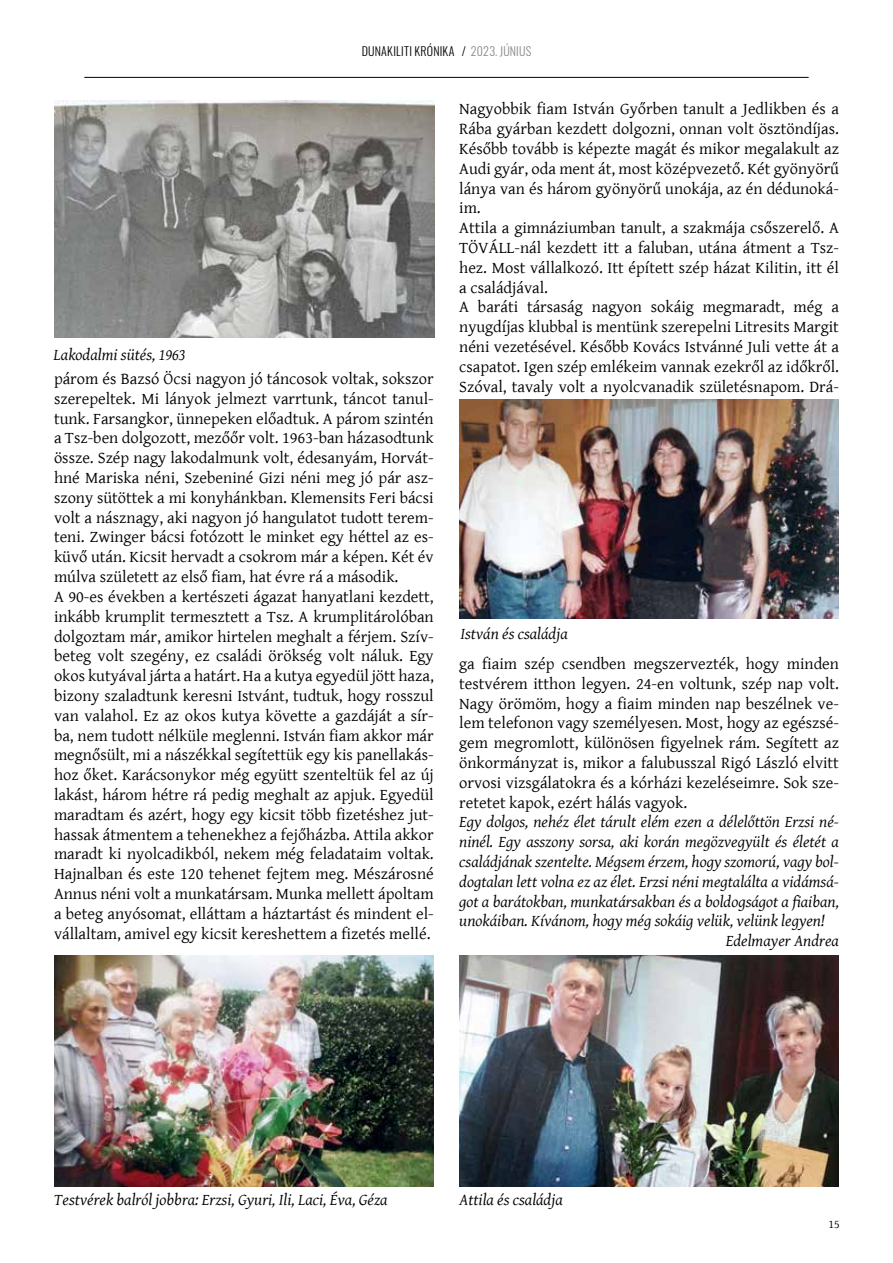
<style>
.page{position:relative;width:893px;height:1263px;background:#fff}
.page>*{position:absolute;margin:0;border:0;box-sizing:border-box;transform-origin:0 0}
.t1{font:16.5px/19.8px "Gentium Basic";color:#000}
.t2{font:italic 16.5px "Gentium Basic";color:#000}
.t3{font:300 12px "Oswald";letter-spacing:.015em;color:#000}
.t4{font:12px "Gentium Basic";color:#000}
.s1{color:#878787}
</style>
<div class="page">
<hr style="left:84px;top:77px;width:725px;height:1px;background:#000">
<img style="left:54px;top:956px;width:380px;height:230px">
<img style="left:459px;top:400px;width:380px;height:218px">
<img style="left:459px;top:956px;width:380px;height:230px">
<img style="left:54px;top:100px;width:380px;height:237px">
<p class="t3" style="left:362px;top:40px;width:171px">DUNAKILITI KRÓNIKA / <span class="s1">2023. JÚNIUS</span></p>
<p class="t2" style="left:54px;top:343px;width:133px">Lakodalmi sütés, 1963</p>
<p class="t1" style="left:54px;top:368px;width:381px">párom és Bazsó Öcsi nagyon jó táncosok voltak, sokszor szerepeltek. Mi lányok jelmezt varrtunk, táncot tanul&shy;tunk. Farsangkor, ünnepeken előadtuk. A párom szintén a Tsz-ben dolgozott, mezőőr volt. 1963-ban házasodtunk össze. Szép nagy lakodalmunk volt, édesanyám, Horvát&shy;hné Mariska néni, Szebeniné Gizi néni meg jó pár as - szony sütöttek a mi konyhánkban. Klemensits Feri bácsi volt a násznagy, aki nagyon jó hangulatot tudott terem&shy;teni. Zwinger bácsi fotózott le minket egy héttel az es&shy;küvő után. Kicsit hervadt a csokrom már a képen. Két év múlva született az első fiam, hat évre rá a második.<br>A 90-es években a kertészeti ágazat hanyatlani kezdett, inkább krumplit termesztett a Tsz. A krumplitárolóban dolgoztam már, amikor hirtelen meghalt a férjem. Szív&shy;beteg volt szegény, ez családi örökség volt náluk. Egy okos kutyával járta a határt. Ha a kutya egyedül jött haza, bizony szaladtunk keresni Istvánt, tudtuk, hogy rosszul van valahol. Ez az okos kutya követte a gazdáját a sír&shy;ba, nem tudott nélküle meglenni. István fiam akkor már megnősült, mi a nászékkal segítettük egy kis panellakás&shy;hoz őket. Karácsonykor még együtt szenteltük fel az új lakást, három hétre rá pedig meghalt az apjuk. Egyedül maradtam és azért, hogy egy kicsit több fizetéshez jut&shy;hassak átmentem a tehenekhez a fejőházba. Attila akkor maradt ki nyolcadikból, nekem még feladataim voltak.<br>Hajnalban és este 120 tehenet fejtem meg. Mészárosné Annus néni volt a munkatársam. Munka mellett ápoltam a beteg anyósomat, elláttam a háztartást és mindent el&shy;vállaltam, amivel egy kicsit kereshettem a fizetés mellé.</p>
<p class="t1" style="left:459px;top:99px;width:381px">Nagyobbik fiam István Győrben tanult a Jedlikben és a Rába gyárban kezdett dolgozni, onnan volt ösztöndíjas.<br>Később tovább is képezte magát és mikor megalakult az Audi gyár, oda ment át, most középvezető. Két gyönyörű lánya van és három gyönyörű unokája, az én dédunoká&shy;im.<br>Attila a gimnáziumban tanult, a szakmája csőszerelő. A TÖVÁLL-nál kezdett itt a faluban, utána átment a Tsz&shy;hez. Most vállalkozó. Itt épített szép házat Kilitin, itt él a családjával.<br>A baráti társaság nagyon sokáig megmaradt, még a nyugdíjas klubbal is mentünk szerepelni Litresits Margit néni vezetésével. Később Kovács Istvánné Juli vette át a csapatot. Igen szép emlékeim vannak ezekről az időkről.<br>Szóval, tavaly volt a nyolcvanadik születésnapom. Drá-</p>
<p class="t2" style="left:460px;top:622px;width:109px">István és családja</p>
<p class="t1" style="left:459px;top:653px;width:381px;text-align:justify">ga fiaim szép csendben megszervezték, hogy minden testvérem itthon legyen. 24-en voltunk, szép nap volt.<br>Nagy örömöm, hogy a fiaim minden nap beszélnek ve&shy;lem telefonon vagy személyesen. Most, hogy az egészsé&shy;gem megromlott, különösen figyelnek rám. Segített az önkormányzat is, mikor a falubusszal Rigó László elvitt orvosi vizsgálatokra és a kórházi kezeléseimre. Sok sze&shy;retetet kapok, ezért hálás vagyok.</p>
<p class="t2" style="left:459px;top:810px;width:381px">Egy dolgos, nehéz élet tárult elém ezen a délelőttön Erzsi né-</p>
<p class="t2" style="left:459px;top:830px;width:381px">ninél. Egy asszony sorsa, aki korán megözvegyült és életét a</p>
<p class="t2" style="left:459px;top:849px;width:381px">családjának szentelte. Mégsem érzem, hogy szomorú, vagy bol-</p>
<p class="t2" style="left:459px;top:869px;width:381px">dogtalan lett volna ez az élet. Erzsi néni megtalálta a vidámsá-</p>
<p class="t2" style="left:459px;top:889px;width:381px">got a barátokban, munkatársakban és a boldogságot a fiaiban,</p>
<p class="t2" style="left:459px;top:909px;width:367px">unokáiban. Kívánom, hogy még sokáig velük, velünk legyen!</p>
<p class="t2" style="left:726px;top:929px;width:115px">Edelmayer Andrea</p>
<p class="t2" style="left:54px;top:1187px;width:335px">Testvérek balról jobbra: Erzsi, Gyuri, Ili, Laci, Éva, Géza</p>
<p class="t2" style="left:459px;top:1187px;width:105px">Attila és családja</p>
<p class="t4" style="left:828px;top:1215px;width:13px">15</p>
</div>
